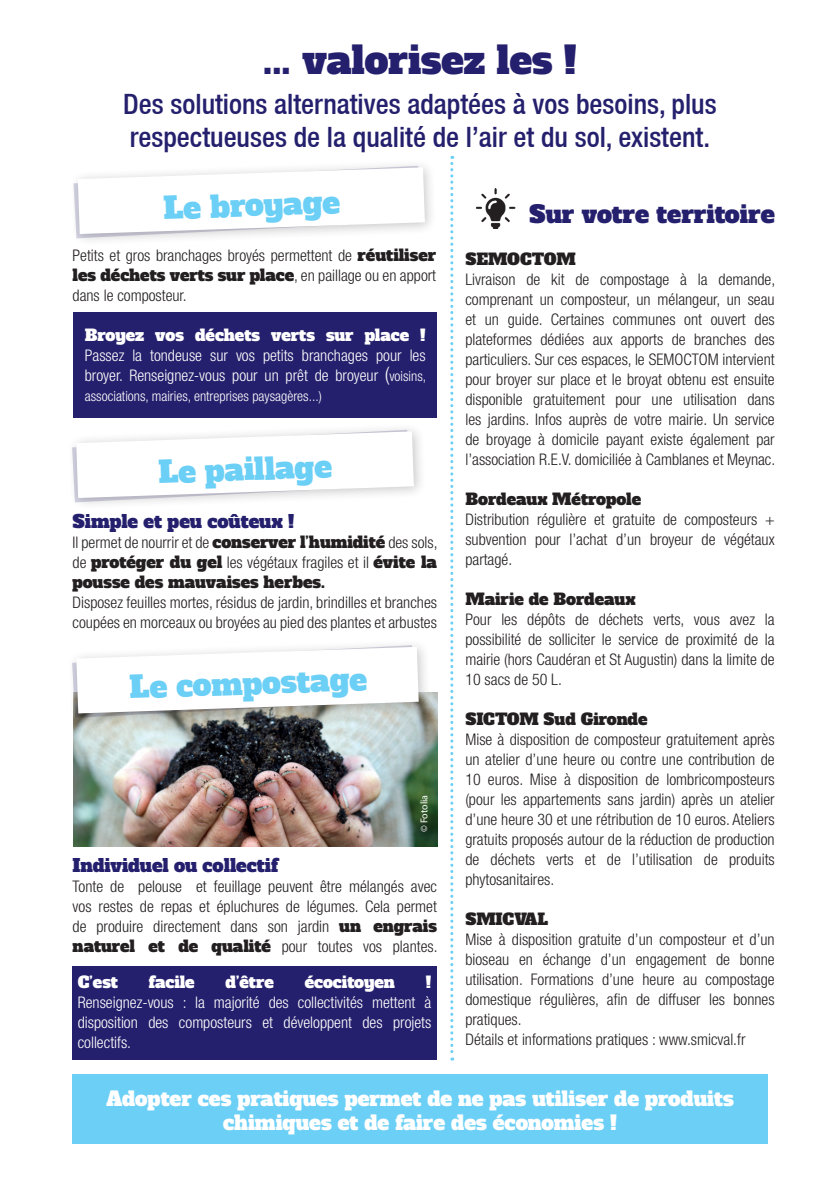
<style>
.page{position:relative;width:840px;height:1191px;background:#fff}
.page>*{position:absolute;margin:0;border:0;box-sizing:border-box;transform-origin:0 0}
.t1{font:38px "Alfa Slab One";color:#25206d}
.t2{font:30px "Alfa Slab One";color:#6bcff6}
.t3{font:500 condensed 28px/33.6px "Helvetica Neue";color:#25206d}
.t4{font:24px "Alfa Slab One";color:#25206d}
.t5{font:20px/24px "Alfa Slab One";color:#fff;text-align:center}
.t6{font:18px "Alfa Slab One";color:#25206d}
.t7{font:300 condensed 16px/20px "Helvetica Neue LT Std";color:#231f20;text-align:justify}
.t8{font:300 condensed 16px/20px "Helvetica Neue LT Std";color:#fff;text-align:justify}
.t9{font:16px/20px "Alfa Slab One";color:#231f20;text-align:justify}
.t10{font:16px "Alfa Slab One";color:#fff}
.t11{font:300 condensed 14px "Helvetica Neue LT Std";color:#fff}
.t12{font:10px "Myriad Pro";color:#fff}
.s1{font-family:"Alfa Slab One";font-weight:400;font-stretch:normal}
.s2{font-size:20px}
.s3{font-size:14px}
.s4{font-family:"Helvetica Neue LT Std";font-weight:300;font-stretch:condensed}
</style>
<div class="page">
<svg style="left:450px;top:156px;width:3px;height:904px"></svg>
<div style="left:69px;top:159px;width:368px;height:88px;background:#231f20;opacity:.25"></div>
<svg style="left:73px;top:166px;width:351px;height:72px"></svg>
<div style="left:68px;top:423px;width:358px;height:87px;background:#231f20;opacity:.25"></div>
<svg style="left:72px;top:430px;width:341px;height:72px"></svg>
<img style="left:476px;top:188px;width:39px;height:40px">
<div style="left:73px;top:313px;width:364px;height:105px;background:#25206d"></div>
<div style="left:72px;top:966px;width:365px;height:93px;background:#25206d"></div>
<div style="left:72px;top:1073px;width:695px;height:70px;background:#6bcff6"></div>
<img style="left:73px;top:692px;width:364px;height:154px">
<div style="left:68px;top:638px;width:363px;height:88px;background:#231f20;opacity:.25"></div>
<svg style="left:72px;top:645px;width:346px;height:73px"></svg>
<p class="t1" style="left:263px;top:35px;width:315px">... valorisez les !</p>
<p class="t3" style="left:123px;top:86px;width:594px">Des solutions alternatives adaptées à vos besoins, plus respectueuses de la qualité de l’air et du sol, existent.</p>
<p class="t2" style="left:163px;top:188px;width:178px;rotate:-2deg">Le broyage</p>
<p class="t4" style="left:529px;top:198px;width:247px">Sur votre territoire</p>
<p class="t7" style="left:73px;top:245px;width:365px">Petits et gros branchages broyés permettent de <span class="s1">réutiliser les déchets verts sur place</span>, en paillage ou en apport dans le composteur.</p>
<p class="t9" style="left:465px;top:249px;width:112px">SEMOCTOM</p>
<p class="t7" style="left:465px;top:269px;width:311px">Livraison de kit de compostage à la demande, comprenant un composteur, un mélangeur, un seau et un guide. Certaines communes ont ouvert des plateformes dédiées aux apports de branches des particuliers. Sur ces espaces, le SEMOCTOM intervient pour broyer sur place et le broyat obtenu est ensuite disponible gratuitement pour une utilisation dans les jardins. Infos auprès de votre mairie. Un service de broyage à domicile payant existe également par l’association R.E.V. domiciliée à Camblanes et Meynac.</p>
<p class="t9" style="left:465px;top:489px;width:177px">Bordeaux Métropole</p>
<p class="t7" style="left:465px;top:509px;width:311px">Distribution régulière et gratuite de composteurs + subvention pour l’achat d’un broyeur de végétaux partagé.</p>
<p class="t9" style="left:465px;top:589px;width:172px">Mairie de Bordeaux</p>
<p class="t7" style="left:465px;top:609px;width:311px">Pour les dépôts de déchets verts, vous avez la possibilité de solliciter le service de proximité de la mairie (hors Caudéran et St Augustin) dans la limite de 10 sacs de 50 L.</p>
<p class="t9" style="left:465px;top:709px;width:183px">SICTOM Sud Gironde</p>
<p class="t7" style="left:465px;top:729px;width:311px">Mise à disposition de composteur gratuitement après un atelier d’une heure ou contre une contribution de 10 euros. Mise à disposition de lombricomposteurs (pour les appartements sans jardin) après un atelier d’une heure 30 et une rétribution de 10 euros. Ateliers gratuits proposés autour de la réduction de production de déchets verts et de l’utilisation de produits phytosanitaires.</p>
<p class="t9" style="left:465px;top:909px;width:84px">SMICVAL</p>
<p class="t7" style="left:465px;top:929px;width:311px">Mise à disposition gratuite d’un composteur et d’un bioseau en échange d’un engagement de bonne utilisation. Formations d’une heure au compostage domestique régulières, afin de diffuser les bonnes pratiques.</p>
<p class="t7" style="left:465px;top:1029px;width:281px">Détails et informations pratiques : www.smicval.fr</p>
<p class="t8" style="left:85px;top:325px;width:342px"><span class="s1">Broyez vos déchets verts sur place !<br></span>Passez la tondeuse sur vos petits branchages pour les broyer. Renseignez-vous pour un prêt de broyeur <span class="s2">(</span><span class="s3">voisins,</span></p>
<p class="t11" style="left:85px;top:388px;width:238px">associations, mairies, entreprises paysagères...)</p>
<p class="t2" style="left:157px;top:452px;width:175px;rotate:-2deg">Le paillage</p>
<p class="t6" style="left:73px;top:509px;width:223px">Simple et peu coûteux !</p>
<p class="t9" style="left:73px;top:532px;width:366px"><span class="s4">Il permet de nourrir et de</span> conserver l’humidité <span class="s4">des sols, de</span> protéger du gel <span class="s4">les végétaux fragiles et il</span> évite la pousse des mauvaises herbes.</p>
<p class="t7" style="left:73px;top:592px;width:366px">Disposez feuilles mortes, résidus de jardin, brindilles et branches coupées en morceaux ou broyées au pied des plantes et arbustes</p>
<p class="t2" style="left:129px;top:667px;width:239px;rotate:-2deg">Le compostage</p>
<p class="t12" style="left:418px;top:832px;width:39px;rotate:-90deg">© Fotolia</p>
<p class="t6" style="left:73px;top:853px;width:207px">Individuel ou collectif</p>
<p class="t7" style="left:73px;top:876px;width:366px">Tonte de pelouse et feuillage peuvent être mélangés avec vos restes de repas et épluchures de légumes. Cela permet de produire directement dans son jardin <span class="s1">un engrais naturel et de qualité</span> pour toutes vos plantes.</p>
<p class="t10" style="left:78px;top:971px;width:42px">C’est</p>
<p class="t10" style="left:149px;top:971px;width:47px">facile</p>
<p class="t10" style="left:225px;top:971px;width:50px">d’être</p>
<p class="t10" style="left:304px;top:971px;width:92px">écocitoyen</p>
<p class="t8" style="left:78px;top:972px;width:355px;text-indent:348px"><span class="s1">!<br></span>Renseignez-vous : la majorité des collectivités mettent à disposition des composteurs et développent des projets collectifs.</p>
<p class="t5" style="left:106px;top:1086px;width:628px">Adopter ces pratiques permet de ne pas utiliser de produits chimiques et de faire des économies !</p>
</div>
